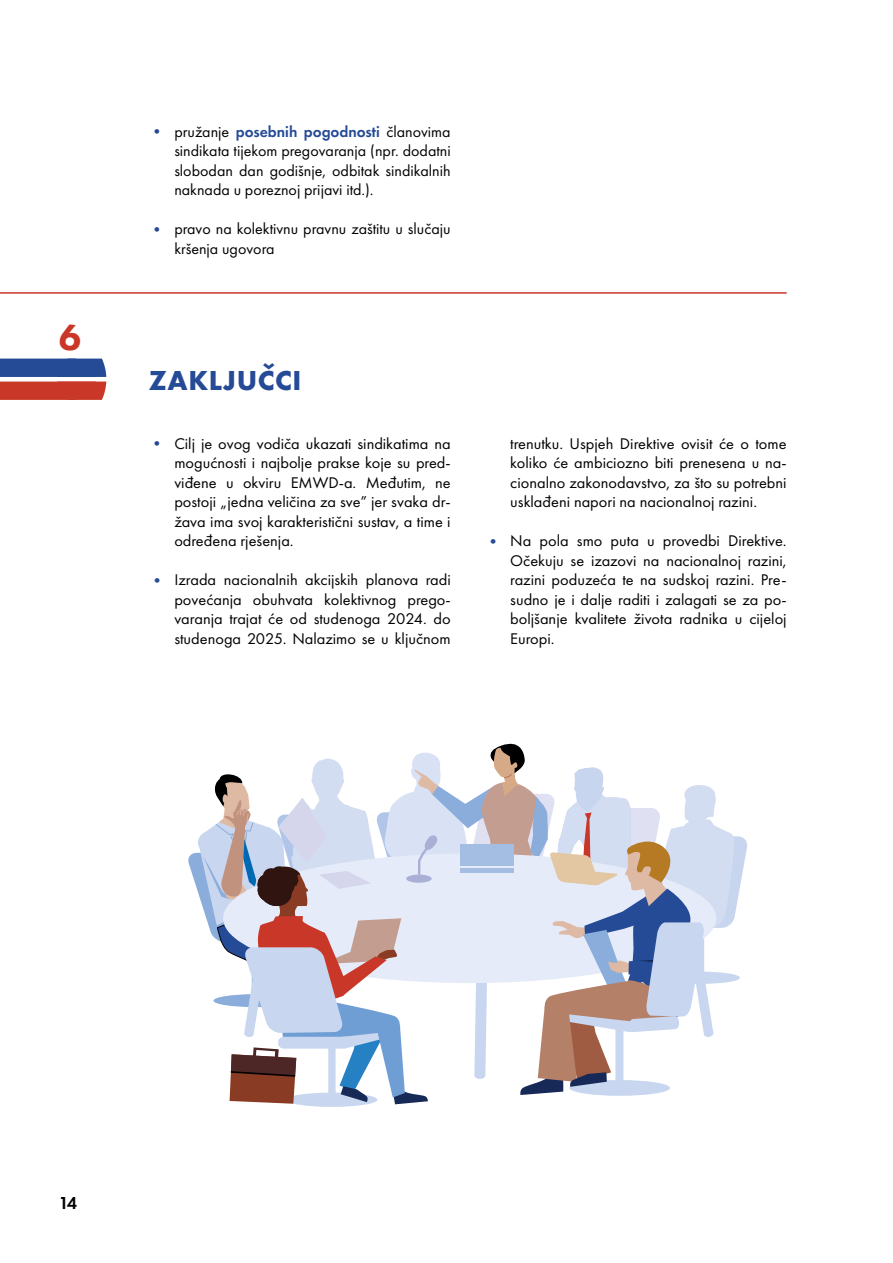
<style>
.page{position:relative;width:893px;height:1263px;background:#fff}
.page>*{position:absolute;margin:0;border:0;box-sizing:border-box;transform-origin:0 0}
.t1{font:800 37.5px "Futura PT";color:#c83727}
.t2{font:700 28.5px "Futura PT";letter-spacing:.02em;color:#254a96}
.t3{font:600 18px "Futura PT";color:#000}
.t4{font:16.05px/19.5px "Futura PT";color:#000;text-align:justify}
.s1{font-weight:600;font-size:16.5px;color:#254a96}
.s2{font-weight:600;color:#254a96}
</style>
<div class="page">
<div style="left:286px;top:1092px;width:91px;height:15px;background:#c8d6ef;border-radius:50%"></div>
<svg style="left:188px;top:743px;width:559px;height:362px"></svg>
<svg style="left:0;top:359px;width:106px;height:41px;background:#885771"></svg>
<hr style="left:0;top:292px;width:787px;height:2px;background:#c83727">
<h1 class="t1" style="left:59px;top:314px;width:24px">6</h1>
<p class="t4" style="left:174px;top:121px;width:278px;text-indent:-26px"><span class="s1">•</span> pružanje <span class="s2">posebnih pogodnosti</span> članovima sindikata tijekom pregovaranja (npr. dodatni slobodan dan godišnje, odbitak sindikalnih naknada u poreznoj prijavi itd.).</p>
<p class="t4" style="left:174px;top:219px;width:278px;text-indent:-26px"><span class="s1">•</span> pravo na kolektivnu pravnu zaštitu u slučaju kršenja ugovora</p>
<h2 class="t2" style="left:149px;top:362px;width:154px">ZAKLJUČCI</h2>
<p class="t4" style="left:174px;top:433px;width:278px;text-indent:-26px"><span class="s1">•</span> Cilj je ovog vodiča ukazati sindikatima na mogućnosti i najbolje prakse koje su pred&shy;viđene u okviru EMWD-a. Međutim, ne postoji „jedna veličina za sve” jer svaka dr&shy;žava ima svoj karakteristični sustav, a time i određena rješenja.</p>
<p class="t4" style="left:174px;top:570px;width:278px;text-indent:-26px"><span class="s1">•</span> Izrada nacionalnih akcijskih planova radi povećanja obuhvata kolektivnog prego&shy;varanja trajat će od studenoga 2024. do studenoga 2025. Nalazimo se u ključnom</p>
<p class="t4" style="left:510px;top:433px;width:278px">trenutku. Uspjeh Direktive ovisit će o tome koliko će ambiciozno biti prenesena u na&shy;cionalno zakonodavstvo, za što su potrebni usklađeni napori na nacionalnoj razini.</p>
<p class="t4" style="left:510px;top:531px;width:278px;text-indent:-26px"><span class="s1">•</span> Na pola smo puta u provedbi Direktive.<br>Očekuju se izazovi na nacionalnoj razini, razini poduzeća te na sudskoj razini. Pre&shy;sudno je i dalje raditi i zalagati se za po&shy;boljšanje kvalitete života radnika u cijeloj Europi.</p>
<p class="t3" style="left:59px;top:1192px;width:20px">14</p>
</div>
